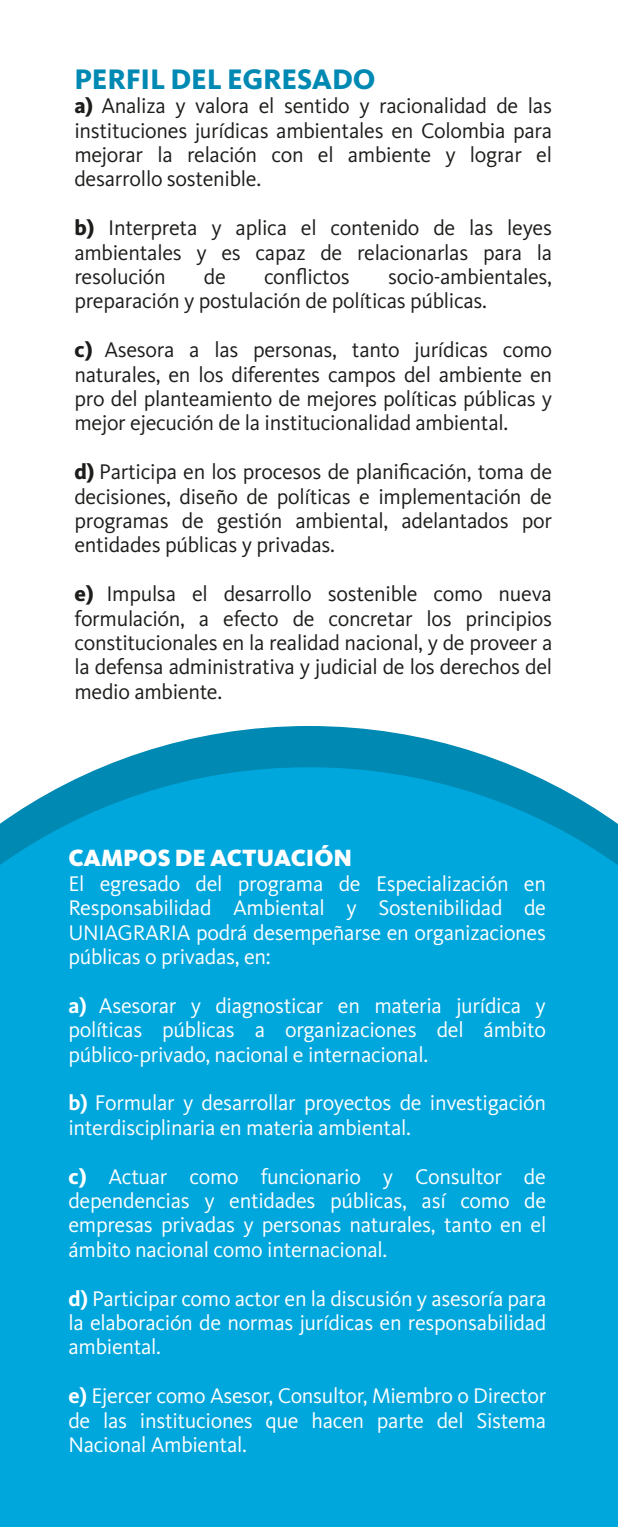
<style>
.page{position:relative;width:618px;height:1527px;background:#fff}
.page>*{position:absolute;margin:0;border:0;box-sizing:border-box;transform-origin:0 0}
.t1{font:800 29.4px "Kievit OT";letter-spacing:-.01em;color:#0089b3}
.t2{font:900 24.3px "Kievit OT";color:#fff}
.t3{font:21.9px/24.3px "Kievit OT";letter-spacing:-.015em;color:#1d1d1b;text-align:justify}
.t4{font:21.9px/24.3px "Kievit OT";letter-spacing:-.015em;color:#fff;text-align:justify}
.s1{font-weight:800}
.s2{font-weight:700}
</style>
<div class="page">
<svg style="left:102px;top:726px;width:413px;height:41px;fill:#0089b3"></svg>
<svg style="left:0;top:767px;width:618px;height:70px;background:#1fa9d4"></svg>
<div style="left:0;top:837px;width:618px;height:690px;background:#00a7dd"></div>
<h1 class="t1" style="left:74px;top:61px;width:303px">PERFIL DEL EGRESADO</h1>
<p class="t3" style="left:74px;top:94px;width:479px"><span class="s1">a)</span> Analiza y valora el sentido y racionalidad de las instituciones jurídicas ambientales en Colombia para mejorar la relación con el ambiente y lograr el desarrollo sostenible.</p>
<p class="t3" style="left:74px;top:216px;width:479px"><span class="s1">b)</span> Interpreta y aplica el contenido de las leyes ambientales y es capaz de relacionarlas para la resolución</p>
<p class="t3" style="left:204px;top:264px;width:23px">de</p>
<p class="t3" style="left:264px;top:264px;width:87px">conflictos</p>
<p class="t3" style="left:74px;top:264px;width:479px;text-indent:314px">socio-ambientales, preparación y postulación de políticas públicas.</p>
<p class="t3" style="left:74px;top:338px;width:479px"><span class="s1">c)</span> Asesora a las personas, tanto jurídicas como naturales, en los diferentes campos del ambiente en pro del planteamiento de mejores políticas públicas y mejor ejecución de la institucionalidad ambiental.</p>
<p class="t3" style="left:74px;top:460px;width:479px"><span class="s1">d)</span> Participa en los procesos de planificación, toma de decisiones, diseño de políticas e implementación de programas de gestión ambiental, adelantados por entidades públicas y privadas.</p>
<p class="t3" style="left:74px;top:582px;width:479px"><span class="s1">e)</span> Impulsa el desarrollo sostenible como nueva formulación, a efecto de concretar los principios constitucionales en la realidad nacional, y de proveer a la defensa administrativa y judicial de los derechos del medio ambiente.</p>
<p class="t2" style="left:68px;top:844px;width:285px">CAMPOS DE ACTUACIÓN</p>
<p class="t4" style="left:68px;top:871px;width:479px">El egresado del programa de Especialización en Responsabilidad Ambiental y Sostenibilidad de UNIAGRARIA podrá desempeñarse en organizaciones públicas o privadas, en:</p>
<p class="t4" style="left:68px;top:993px;width:479px"><span class="s2">a)</span> Asesorar y diagnosticar en materia jurídica y políticas públicas a organizaciones del ámbito público-privado, nacional e internacional.</p>
<p class="t4" style="left:68px;top:1091px;width:479px"><span class="s2">b)</span> Formular y desarrollar proyectos de investigación interdisciplinaria en materia ambiental.</p>
<p class="t4" style="left:68px;top:1164px;width:479px"><span class="s1">c)</span> Actuar como funcionario y Consultor de dependencias y entidades públicas, así como de empresas privadas y personas naturales, tanto en el ámbito nacional como internacional.</p>
<p class="t4" style="left:68px;top:1286px;width:480px"><span class="s2">d)</span> Participar como actor en la discusión y asesoría para la elaboración de normas jurídicas en responsabilidad ambiental.</p>
<p class="t4" style="left:68px;top:1383px;width:479px"><span class="s2">e)</span> Ejercer como Asesor, Consultor, Miembro o Director de las instituciones que hacen parte del Sistema Nacional Ambiental.</p>
</div>
